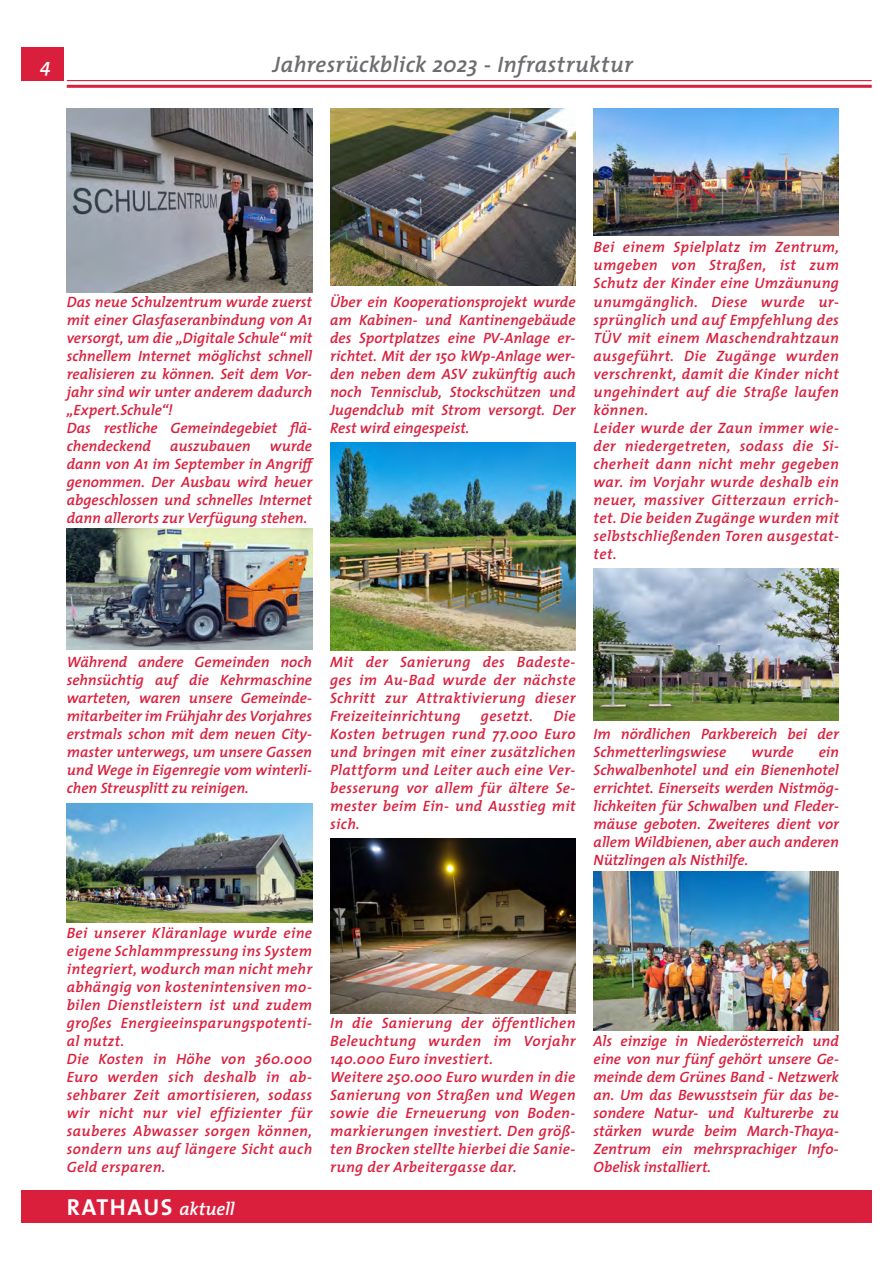
<style>
.page{position:relative;width:893px;height:1263px;background:#fff}
.page>*{position:absolute;margin:0;border:0;box-sizing:border-box;transform-origin:0 0}
.t1{font:23.25px "The Sans 7 Bold Plain";letter-spacing:.07em;color:#fff}
.t2{font:italic 600 22.5px "The Mix 6";letter-spacing:.015em;color:#6c6d70}
.t3{font:italic 600 19.5px "The Mix 6";color:#fff}
.Zwischenüberschrift{font:italic 600 15px/18px "The Mix 6";letter-spacing:.01em;color:#da1f3d;text-align:justify}
.s1{font-family:"The Mix 6";font-weight:600;font-style:italic;font-size:18.3px}
</style>
<div class="page">
<div style="left:21px;top:1190px;width:851px;height:33px;background:#da1f3d"></div>
<div style="left:21px;top:47px;width:43px;height:34px;background:#da1f3d"></div>
<hr style="left:67px;top:85px;width:805px;height:3px;background:#da1f3d">
<hr style="left:67px;top:80px;width:805px;height:1px;background:#da1f3d">
<img style="left:67px;top:528px;width:245px;height:121px">
<img style="left:67px;top:108px;width:245px;height:184px">
<img style="left:330px;top:108px;width:246px;height:177px">
<img style="left:594px;top:568px;width:245px;height:152px">
<img style="left:330px;top:442px;width:246px;height:209px">
<img style="left:594px;top:108px;width:245px;height:128px">
<img style="left:67px;top:804px;width:245px;height:118px">
<img style="left:330px;top:838px;width:246px;height:176px">
<img style="left:594px;top:872px;width:245px;height:158px">
<p class="t3" style="left:40px;top:49px;width:12px">4</p>
<p class="t2" style="left:273px;top:46px;width:361px">Jahresrückblick 2023 - Infrastruktur</p>
<p class="Zwischenüberschrift" style="left:67px;top:292px;width:247px">Das neue Schulzentrum wurde zuerst mit einer Glasfaseranbindung von A1 versorgt, um die „Digitale Schule“ mit schnellem Internet möglichst schnell realisieren zu können. Seit dem Vor&shy;jahr sind wir unter anderem dadurch „Expert.Schule“!</p>
<p class="Zwischenüberschrift" style="left:67px;top:418px;width:247px">Das restliche Gemeindegebiet flä&shy;chendeckend</p>
<p class="Zwischenüberschrift" style="left:67px;top:436px;width:251px;text-align:left;text-indent:203px">wurde dann von A1 im September in Angriff genommen. Der Ausbau wird heuer abgeschlossen und schnelles Internet dann allerorts zur Verfügung stehen.</p>
<p class="Zwischenüberschrift" style="left:170px;top:436px;width:82px">auszubauen</p>
<p class="Zwischenüberschrift" style="left:330px;top:292px;width:247px">Über ein Kooperationsprojekt wurde am Kabinen- und Kantinengebäude des Sportplatzes eine PV-Anlage er&shy;richtet. Mit der 150 kWp-Anlage wer&shy;den neben dem ASV zukünftig auch noch Tennisclub, Stockschützen und Jugendclub mit Strom versorgt. Der Rest wird eingespeist.</p>
<p class="Zwischenüberschrift" style="left:594px;top:238px;width:247px">Bei einem Spielplatz im Zentrum, umgeben von Straßen, ist zum Schutz der Kinder eine Umzäunung unumgänglich. Diese wurde ur&shy;sprünglich und auf Empfehlung des TÜV mit einem Maschendrahtzaun ausgeführt. Die Zugänge wurden verschrenkt, damit die Kinder nicht ungehindert auf die Straße laufen können.</p>
<p class="Zwischenüberschrift" style="left:594px;top:418px;width:247px">Leider wurde der Zaun immer wie&shy;der niedergetreten, sodass die Si&shy;cherheit dann nicht mehr gegeben war. im Vorjahr wurde deshalb ein neuer, massiver Gitterzaun errich&shy;tet. Die beiden Zugänge wurden mit selbstschließenden Toren ausgestat&shy;tet.</p>
<p class="Zwischenüberschrift" style="left:67px;top:653px;width:247px">Während andere Gemeinden noch sehnsüchtig auf die Kehrmaschine warteten, waren unsere Gemeinde&shy;mitarbeiter im Frühjahr des Vorjahres erstmals schon mit dem neuen City&shy;master unterwegs, um unsere Gassen und Wege in Eigenregie vom winterli&shy;chen Streusplitt zu reinigen.</p>
<p class="Zwischenüberschrift" style="left:330px;top:653px;width:247px">Mit der Sanierung des Badeste&shy;ges im Au-Bad wurde der nächste Schritt zur Attraktivierung dieser Freizeiteinrichtung</p>
<p class="Zwischenüberschrift" style="left:330px;top:707px;width:247px;text-indent:223px">Die Kosten betrugen rund 77.000 Euro und bringen mit einer zusätzlichen Plattform und Leiter auch eine Ver&shy;besserung vor allem für ältere Se&shy;mester beim Ein- und Ausstieg mit sich.</p>
<p class="Zwischenüberschrift" style="left:481px;top:707px;width:54px">gesetzt.</p>
<p class="Zwischenüberschrift" style="left:594px;top:725px;width:247px">Im nördlichen Parkbereich bei der<br>Schmetterlingswiese</p>
<p class="Zwischenüberschrift" style="left:751px;top:743px;width:44px">wurde</p>
<p class="Zwischenüberschrift" style="left:594px;top:743px;width:247px;text-indent:225px">ein Schwalbenhotel und ein Bienenhotel errichtet. Einerseits werden Nistmög&shy;lichkeiten für Schwalben und Fleder&shy;mäuse geboten. Zweiteres dient vor allem Wildbienen, aber auch anderen Nützlingen als Nisthilfe.</p>
<p class="Zwischenüberschrift" style="left:67px;top:923px;width:247px">Bei unserer Kläranlage wurde eine eigene Schlammpressung ins System integriert, wodurch man nicht mehr abhängig von kostenintensiven mo&shy;bilen Dienstleistern ist und zudem großes Energieeinsparungspotenti&shy;al nutzt.</p>
<p class="Zwischenüberschrift" style="left:67px;top:1049px;width:247px">Die Kosten in Höhe von 360.000<br>Euro werden sich deshalb in ab&shy;sehbarer Zeit amortisieren, sodass wir nicht nur viel effizienter für sauberes Abwasser sorgen können, sondern uns auf längere Sicht auch Geld ersparen.</p>
<p class="t1" style="left:67px;top:1187px;width:169px">RATHAUS <span class="s1">aktuell</span></p>
<p class="Zwischenüberschrift" style="left:330px;top:1013px;width:247px">In die Sanierung der öffentlichen Beleuchtung wurden im Vorjahr 140.000 Euro investiert.</p>
<p class="Zwischenüberschrift" style="left:330px;top:1067px;width:247px">Weitere 250.000 Euro wurden in die Sanierung von Straßen und Wegen sowie die Erneuerung von Boden&shy;markierungen investiert. Den größ&shy;ten Brocken stellte hierbei die Sanie&shy;rung der Arbeitergasse dar.</p>
<p class="Zwischenüberschrift" style="left:594px;top:1031px;width:247px">Als einzige in Niederösterreich und eine von nur fünf gehört unsere Ge&shy;meinde dem Grünes Band - Netzwerk an. Um das Bewusstsein für das be&shy;sondere Natur- und Kulturerbe zu stärken wurde beim March-Thaya-Zentrum ein mehrsprachiger Info-Obelisk installiert.</p>
</div>
